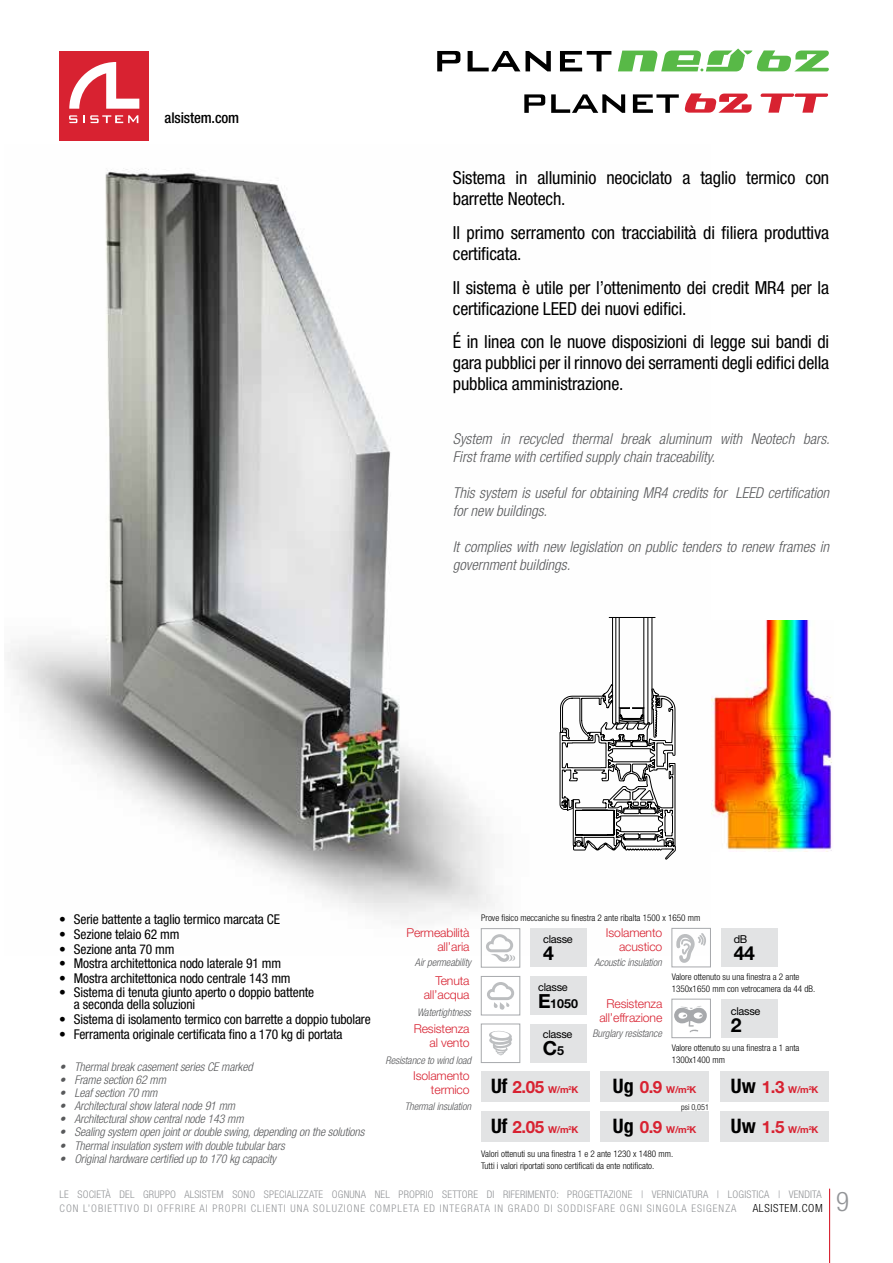
<style>
.page{position:relative;width:893px;height:1263px;background:#fff}
.page>*{position:absolute;margin:0;border:0;box-sizing:border-box;transform-origin:0 0}
.t1{font:300 condensed 27px "Helvetica Neue LT Std";color:#939598}
.t2{font:700 19.35px "Helvetica Neue LT Pro";color:#000}
.t3{font:condensed 18px/21px "Helvetica Neue LT Std";letter-spacing:-.01em;color:#000}
.t4{font:700 16.95px "Helvetica Neue LT Pro";color:#d82231}
.t5{font:italic 300 condensed 15px/18px "Helvetica Neue LT Std";color:#58595b}
.t6{font:500 condensed 14.85px "Helvetica Neue LT Std";letter-spacing:-.01em;color:#000}
.t7{font:condensed 13.5px/12px "Helvetica Neue LT Std";letter-spacing:-.01em;color:#000}
.t8{font:700 12.45px "Helvetica Neue LT Pro";color:#000}
.t9{font:300 12.15px/14.2px "Helvetica Neue LT Pro";letter-spacing:-.01em;color:#d82231;text-align:right}
.t10{font:italic 300 condensed 12px "Helvetica Neue LT Std";letter-spacing:-.01em;color:#58595b}
.t11{font:300 condensed 11.25px "Helvetica Neue LT Std";letter-spacing:.055em;color:#000}
.t12{font:10.95px "Helvetica Neue LT Pro";letter-spacing:-.025em;color:#000}
.t13{font:300 condensed 10.5px/13.5px "Helvetica Neue LT Std";letter-spacing:.015em;color:#939598}
.t14{font:italic 300 condensed 10.5px "Helvetica Neue LT Std";letter-spacing:-.01em;color:#58595b}
.t15{font:700 9.6px "Helvetica Neue LT Pro";color:#d82231}
.t16{font:300 condensed 9.15px/12.3px "Helvetica Neue LT Std";color:#000}
.t17{font:300 condensed 8.25px "Helvetica Neue LT Std";color:#000}
.s1{font-size:19.35px}
.s2{font-size:12.45px}
.s3{font-family:"Helvetica Neue LT Std";font-stretch:condensed;font-size:19.95px;color:#000}
.s4{font-size:9.6px}
.s5{font-size:16.95px}
</style>
<div class="page">
<div style="left:60px;top:51px;width:89px;height:90px;background:#d82231"></div>
<svg style="left:69px;top:62px;width:70px;height:47px"></svg>
<svg style="left:69px;top:115px;width:8px;height:8px"></svg>
<svg style="left:83px;top:115px;width:55px;height:8px"></svg>
<hr style="left:829px;top:1188px;width:1px;height:75px;background:#d82231">
<img style="left:7px;top:168px;width:704px;height:788px">
<div style="left:530px;top:928px;width:57px;height:39px;background:#e2e3e4"></div>
<div style="left:530px;top:976px;width:57px;height:39px;background:#e2e3e4"></div>
<div style="left:530px;top:1024px;width:57px;height:38px;background:#e2e3e4"></div>
<svg style="left:524px;top:94px;width:21px;height:19px"></svg>
<svg style="left:551px;top:94px;width:74px;height:19px"></svg>
<svg style="left:633px;top:94px;width:46px;height:19px"></svg>
<svg style="left:685px;top:93px;width:67px;height:20px"></svg>
<svg style="left:761px;top:94px;width:67px;height:19px"></svg>
<svg style="left:437px;top:51px;width:23px;height:20px"></svg>
<svg style="left:468px;top:51px;width:83px;height:20px"></svg>
<svg style="left:560px;top:51px;width:51px;height:20px"></svg>
<svg style="left:618px;top:48px;width:211px;height:23px"></svg>
<div style="left:481px;top:976px;width:39px;height:39px;border:1px solid #a7a9ac"></div>
<svg style="left:487px;top:982px;width:27px;height:28px"></svg>
<div style="left:481px;top:928px;width:39px;height:39px;border:1px solid #a7a9ac"></div>
<svg style="left:486px;top:934px;width:29px;height:28px"></svg>
<div style="left:481px;top:1024px;width:39px;height:39px;border:1px solid #a7a9ac"></div>
<svg style="left:489px;top:1030px;width:23px;height:25px"></svg>
<div style="left:600px;top:1071px;width:109px;height:31px;background:#e2e3e4"></div>
<div style="left:600px;top:1111px;width:109px;height:31px;background:#e2e3e4"></div>
<div style="left:481px;top:1071px;width:109px;height:31px;background:#e2e3e4"></div>
<div style="left:481px;top:1111px;width:109px;height:31px;background:#e2e3e4"></div>
<div style="left:720px;top:1071px;width:109px;height:31px;background:#e2e3e4"></div>
<div style="left:720px;top:1111px;width:109px;height:31px;background:#e2e3e4"></div>
<img style="left:711px;top:620px;width:121px;height:231px">
<hr style="left:652px;top:617px;width:1px;height:106px;background:#000">
<hr style="left:648px;top:617px;width:1px;height:107px;background:#000">
<hr style="left:644px;top:617px;width:1px;height:106px;background:#000">
<hr style="left:619px;top:617px;width:1px;height:106px;background:#000">
<hr style="left:616px;top:617px;width:1px;height:107px;background:#000">
<hr style="left:612px;top:617px;width:1px;height:106px;background:#000">
<hr style="left:609px;top:617px;width:46px;height:1px;background:#000">
<svg style="left:560px;top:684px;width:115px;height:175px"></svg>
<div style="left:721px;top:928px;width:56px;height:39px;background:#e2e3e4"></div>
<div style="left:672px;top:928px;width:39px;height:39px;border:1px solid #a7a9ac"></div>
<svg style="left:676px;top:929px;width:31px;height:34px"></svg>
<div style="left:721px;top:999px;width:56px;height:38px;background:#e2e3e4"></div>
<div style="left:672px;top:999px;width:39px;height:39px;border:1px solid #a7a9ac"></div>
<svg style="left:674px;top:1006px;width:33px;height:26px"></svg>
<p class="t6" style="left:165px;top:109px;width:76px">alsistem.com</p>
<p class="t3" style="left:453px;top:167px;width:378px">Sistema in alluminio neociclato a taglio termico con barrette Neotech.</p>
<p class="t3" style="left:453px;top:222px;width:378px">Il primo serramento con tracciabilità di filiera produttiva certificata.</p>
<p class="t3" style="left:453px;top:276px;width:378px">Il sistema è utile per l’ottenimento dei credit MR4 per la certificazione LEED dei nuovi edifici.</p>
<p class="t3" style="left:453px;top:331px;width:378px;text-align:justify">É in linea con le nuove disposizioni di legge sui bandi di gara pubblici per il rinnovo dei serramenti degli edifici della pubblica amministrazione.</p>
<p class="t5" style="left:453px;top:430px;width:378px">System in recycled thermal break aluminum with Neotech bars.<br>First frame with certified supply chain traceability.</p>
<p class="t5" style="left:453px;top:484px;width:378px">This system is useful for obtaining MR4 credits for LEED certification for new buildings.</p>
<p class="t5" style="left:453px;top:538px;width:378px">It complies with new legislation on public tenders to renew frames in government buildings.</p>
<p class="t7" style="left:59px;top:913px;width:222px">• Serie battente a taglio termico marcata CE</p>
<p class="t7" style="left:59px;top:928px;width:122px">• Sezione telaio 62 mm</p>
<p class="t7" style="left:59px;top:943px;width:117px">• Sezione anta 70 mm</p>
<p class="t7" style="left:59px;top:957px;width:223px">• Mostra architettonica nodo laterale 91 mm</p>
<p class="t7" style="left:59px;top:972px;width:233px">• Mostra architettonica nodo centrale 143 mm</p>
<p class="t7" style="left:74px;top:986px;width:242px;text-indent:-15px">• Sistema di tenuta giunto aperto o doppio battente a seconda della soluzioni</p>
<p class="t7" style="left:59px;top:1013px;width:313px">• Sistema di isolamento termico con barrette a doppio tubolare</p>
<p class="t7" style="left:59px;top:1028px;width:285px">• Ferramenta originale certificata fino a 170 kg di portata</p>
<p class="t10" style="left:60px;top:1060px;width:195px">• Thermal break casement series CE marked</p>
<p class="t10" style="left:60px;top:1073px;width:108px">• Frame section 62 mm</p>
<p class="t10" style="left:60px;top:1086px;width:99px">• Leaf section 70 mm</p>
<p class="t10" style="left:60px;top:1099px;width:177px">• Architectural show lateral node 91 mm</p>
<p class="t10" style="left:60px;top:1112px;width:186px">• Architectural show central node 143 mm</p>
<p class="t10" style="left:60px;top:1125px;width:306px">• Sealing system open joint or double swing, depending on the solutions</p>
<p class="t10" style="left:60px;top:1138px;width:227px">• Thermal insulation system with double tubular bars</p>
<p class="t10" style="left:60px;top:1151px;width:219px">• Original hardware certified up to 170 kg capacity</p>
<p class="t16" style="left:481px;top:912px;width:221px">Prove fisico meccaniche su finestra 2 ante ribalta 1500 x 1650 mm</p>
<p class="t9" style="left:406px;top:925px;width:65px">Permeabilità all’aria</p>
<p class="t9" style="left:424px;top:973px;width:47px">Tenuta all’acqua</p>
<p class="t9" style="left:414px;top:1021px;width:57px">Resistenza al vento</p>
<p class="t9" style="left:606px;top:925px;width:58px">Isolamento acustico</p>
<p class="t12" style="left:734px;top:932px;width:15px">dB</p>
<p class="t12" style="left:543px;top:932px;width:31px">classe</p>
<p class="t2" style="left:543px;top:941px;width:12px">4</p>
<p class="t12" style="left:538px;top:981px;width:31px">classe</p>
<p class="t8" style="left:538px;top:996px;width:41px"><span class="s1">E</span>1050</p>
<p class="t12" style="left:543px;top:1027px;width:31px">classe</p>
<p class="t2" style="left:543px;top:1036px;width:23px">C<span class="s2">5</span></p>
<p class="t2" style="left:734px;top:941px;width:23px">44</p>
<p class="t16" style="left:672px;top:970px;width:145px">Valore ottenuto su una finestra a 2 ante<br>1350x1650 mm con vetrocamera da 44 dB.</p>
<p class="t14" style="left:415px;top:957px;width:58px">Air permeability</p>
<p class="t14" style="left:594px;top:957px;width:69px">Acoustic insulation</p>
<p class="t9" style="left:599px;top:996px;width:64px;text-align:center">Resistenza all’effrazione</p>
<p class="t12" style="left:731px;top:1004px;width:31px">classe</p>
<p class="t2" style="left:731px;top:1013px;width:12px">2</p>
<p class="t14" style="left:417px;top:1006px;width:56px">Watertightness</p>
<p class="t14" style="left:386px;top:1054px;width:87px">Resistance to wind load</p>
<p class="t14" style="left:405px;top:1100px;width:68px">Thermal insulation</p>
<p class="t14" style="left:592px;top:1027px;width:71px">Burglary resistance</p>
<p class="t16" style="left:672px;top:1041px;width:129px">Valore ottenuto su una finestra a 1 anta<br>1300x1400 mm</p>
<p class="t9" style="left:413px;top:1068px;width:58px">Isolamento termico</p>
<p class="t4" style="left:491px;top:1076px;width:89px"><span class="s3">Uf</span> 2.05 <span class="s4">W/m</span><sup>2</sup><span class="s4">K</span></p>
<p class="t4" style="left:491px;top:1117px;width:89px"><span class="s3">Uf</span> 2.05 <span class="s4">W/m</span><sup>2</sup><span class="s4">K</span></p>
<p class="t15" style="left:613px;top:1084px;width:85px"><span class="s3">Ug</span> <span class="s5">0.9</span> W/m<sup>2</sup>K</p>
<p class="t15" style="left:613px;top:1124px;width:85px"><span class="s3">Ug</span> <span class="s5">0.9</span> W/m<sup>2</sup>K</p>
<p class="t15" style="left:731px;top:1084px;width:89px"><span class="s3">Uw</span> <span class="s5">1.3</span> W/m<sup>2</sup>K</p>
<p class="t15" style="left:731px;top:1124px;width:89px"><span class="s3">Uw</span> <span class="s5">1.5</span> W/m<sup>2</sup>K</p>
<p class="t17" style="left:681px;top:1102px;width:29px">psi 0,051</p>
<p class="t16" style="left:481px;top:1147px;width:194px">Valori ottenuti su una finestra 1 e 2 ante 1230 x 1480 mm.<br>Tutti i valori riportati sono certificati da ente notificato.</p>
<p class="t13" style="left:60px;top:1188px;width:764px">Le Società del Gruppo ALsistem sono specializzate ognuna nel proprio settore di riferimento: Progettazione | Verniciatura | Logistica | Vendita con l’obiettivo di offrire ai propri clienti una soluzione completa ed integrata in grado di soddisfare ogni singola esigenza</p>
<p class="t11" style="left:753px;top:1201px;width:70px">ALSISTEM.com</p>
<h1 class="t1" style="left:836px;top:1186px;width:14px">9</h1>
</div>
